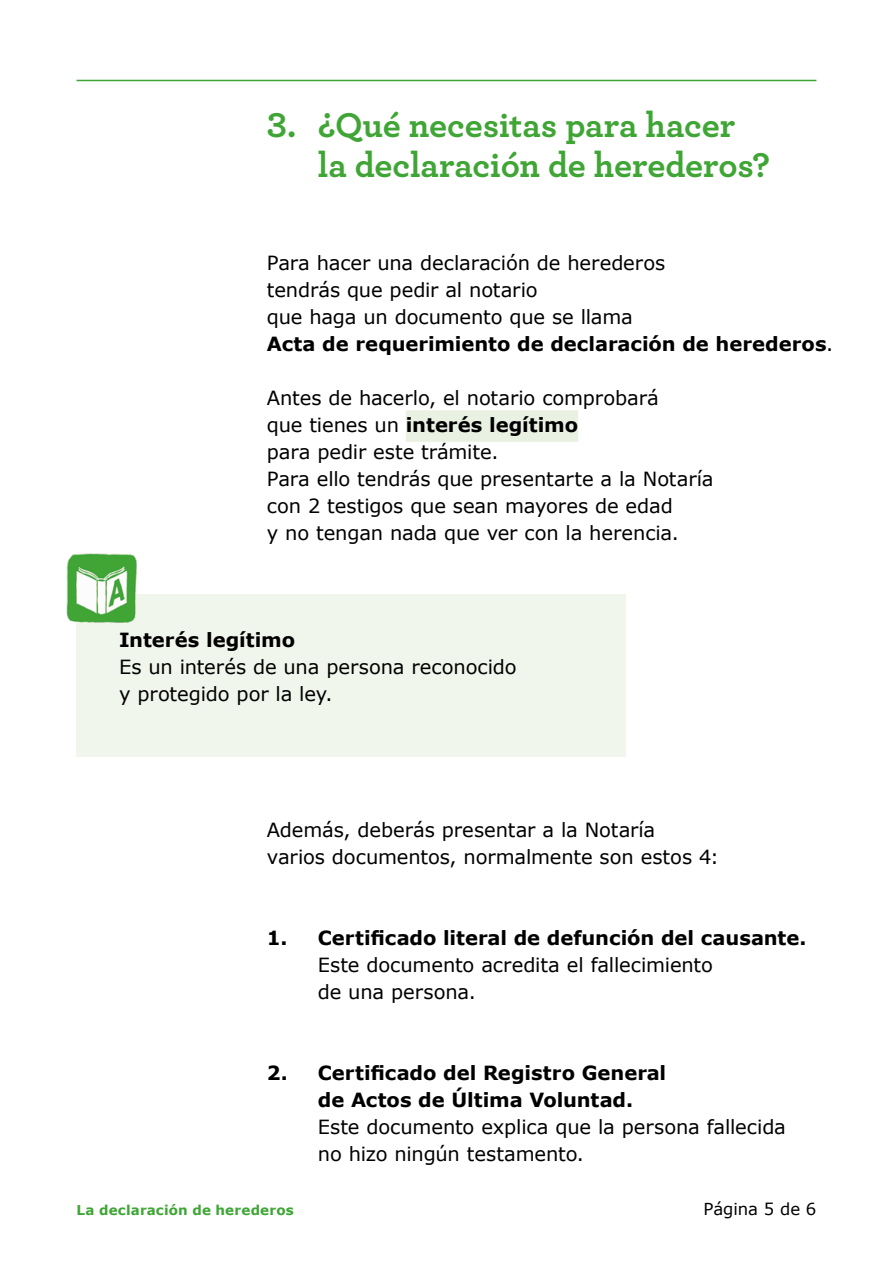
<style>
.page{position:relative;width:893px;height:1263px;background:#fff}
.page>*{position:absolute;margin:0;border:0;box-sizing:border-box;transform-origin:0 0}
.t1{font:700 36px/40.5px "Archer";letter-spacing:-.005em;color:#3fa535}
.t2{font:19.5px/27px "Verdana";letter-spacing:-.005em;color:#000}
.t3{font:700 19.5px/27px "Verdana";letter-spacing:-.005em;color:#000}
.t4{font:16.5px "Verdana";letter-spacing:-.005em;color:#000}
.t5{font:700 13.5px "Verdana";letter-spacing:.01em;color:#3fa535}
.s1{font-weight:700}
</style>
<div class="page">
<hr style="left:77px;top:80px;width:739px;height:1px;background:#3fa535">
<div style="left:406px;top:410px;width:172px;height:32px;background:#e9f1e2"></div>
<div style="left:77px;top:594px;width:549px;height:162px;background:#f1f6ec"></div>
<img style="left:66px;top:553px;width:71px;height:83px">
<h1 class="t1" style="left:318px;top:102px;width:454px;text-indent:-51px">3. ¿Qué necesitas para hacer la declaración de herederos?</h1>
<p class="t2" style="left:267px;top:250px;width:568px">Para hacer una declaración de herederos<br>tendrás que pedir al notario<br>que haga un documento que se llama<br><span class="s1">Acta de requerimiento de declaración de herederos</span>.</p>
<p class="t2" style="left:267px;top:385px;width:448px">Antes de hacerlo, el notario comprobará<br>que tienes un <span class="s1">interés legítimo<br></span>para pedir este trámite.<br>Para ello tendrás que presentarte a la Notaría con 2 testigos que sean mayores de edad<br>y no tengan nada que ver con la herencia.</p>
<p class="t3" style="left:119px;top:626px;width:178px">Interés legítimo</p>
<p class="t2" style="left:119px;top:653px;width:399px">Es un interés de una persona reconocido y protegido por la ley.</p>
<p class="t2" style="left:267px;top:817px;width:454px">Además, deberás presentar a la Notaría<br>varios documentos, normalmente son estos 4:</p>
<p class="t3" style="left:267px;top:925px;width:541px">1. Certificado literal de defunción del causante.</p>
<p class="t2" style="left:318px;top:952px;width:397px">Este documento acredita el fallecimiento de una persona.</p>
<p class="t3" style="left:318px;top:1060px;width:350px;text-indent:-51px">2. Certificado del Registro General de Actos de Última Voluntad.</p>
<p class="t2" style="left:318px;top:1114px;width:470px">Este documento explica que la persona fallecida no hizo ningún testamento.</p>
<p class="t5" style="left:77px;top:1201px;width:219px">La declaración de herederos</p>
<p class="t4" style="left:704px;top:1199px;width:114px">Página 5 de 6</p>
</div>
